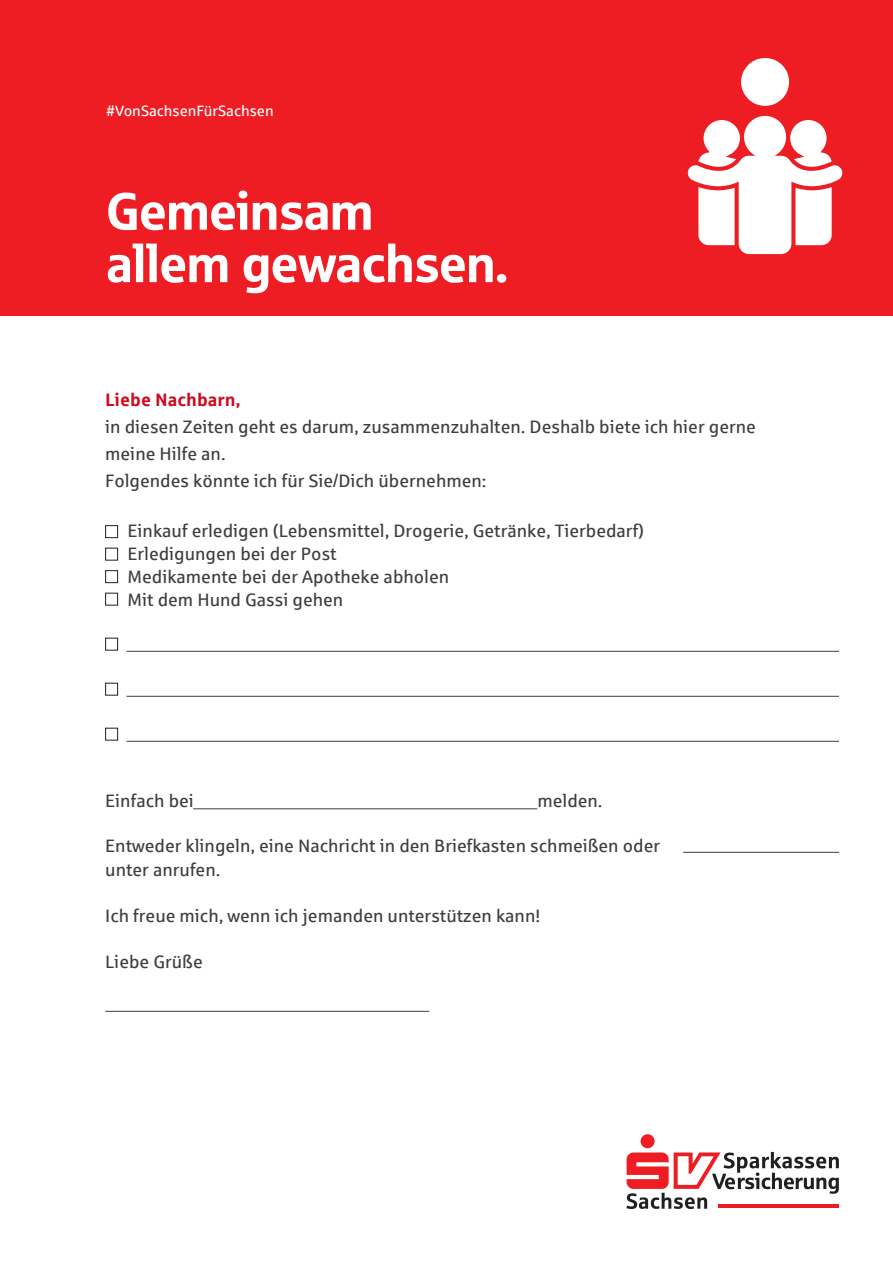
<style>
.page{position:relative;width:893px;height:1263px;background:#fff}
.page>*{position:absolute;margin:0;border:0;box-sizing:border-box;transform-origin:0 0}
.t1{font:52.5px "Sparkasse Head";color:#fff}
.t2{font:18px/23px "Sparkasse Rg";color:#3e3e3f}
.t3{font:15px "Sparkasse Rg";color:#fff}
.s1{font-weight:700;color:#cd0a20}
</style>
<div class="page">
<div style="left:0;top:0;width:893px;height:316px;background:#ee1d23"></div>
<hr style="left:126px;top:651px;width:713px;height:1px;background:#3e3e3f">
<hr style="left:126px;top:696px;width:713px;height:1px;background:#3e3e3f">
<hr style="left:126px;top:741px;width:713px;height:1px;background:#3e3e3f">
<hr style="left:193px;top:808px;width:344px;height:1px;background:#3e3e3f">
<hr style="left:683px;top:852px;width:156px;height:1px;background:#3e3e3f">
<hr style="left:105px;top:1011px;width:324px;height:1px;background:#3e3e3f">
<div style="left:105px;top:525px;width:13px;height:13px;border:1px solid #231f20"></div>
<div style="left:105px;top:548px;width:13px;height:12px;border:1px solid #231f20"></div>
<div style="left:105px;top:570px;width:13px;height:13px;border:1px solid #231f20"></div>
<div style="left:105px;top:593px;width:13px;height:12px;border:1px solid #231f20"></div>
<div style="left:105px;top:638px;width:13px;height:12px;border:1px solid #231f20"></div>
<div style="left:105px;top:683px;width:13px;height:12px;border:1px solid #231f20"></div>
<div style="left:105px;top:728px;width:13px;height:12px;border:1px solid #231f20"></div>
<svg style="left:741px;top:58px;width:48px;height:48px"></svg>
<svg style="left:688px;top:116px;width:154px;height:138px"></svg>
<svg style="left:626px;top:1134px;width:213px;height:75px"></svg>
<p class="t3" style="left:106px;top:102px;width:169px">#VonSachsenFürSachsen</p>
<p class="t1" style="left:106px;top:178px;width:268px">Gemeinsam</p>
<p class="t1" style="left:106px;top:230px;width:403px">allem gewachsen.</p>
<p class="t2" style="left:105px;top:386px;width:652px;line-height:27px"><span class="s1">Liebe Nachbarn,<br></span>in diesen Zeiten geht es darum, zusammenzuhalten. Deshalb biete ich hier gerne meine Hilfe an.<br>Folgendes könnte ich für Sie/Dich übernehmen:</p>
<p class="t2" style="left:128px;top:519px;width:518px">Einkauf erledigen (Lebensmittel, Drogerie, Getränke, Tierbedarf)<br>Erledigungen bei der Post<br>Medikamente bei der Apotheke abholen<br>Mit dem Hund Gassi gehen</p>
<p class="t2" style="left:105px;top:789px;width:90px">Einfach bei</p>
<p class="t2" style="left:537px;top:789px;width:67px">melden.</p>
<p class="t2" style="left:105px;top:834px;width:556px;line-height:23.4px">Entweder klingeln, eine Nachricht in den Briefkasten schmeißen oder unter anrufen.</p>
<p class="t2" style="left:105px;top:903px;width:436px">Ich freue mich, wenn ich jemanden unterstützen kann!</p>
<p class="t2" style="left:105px;top:949px;width:99px">Liebe Grüße</p>
</div>
